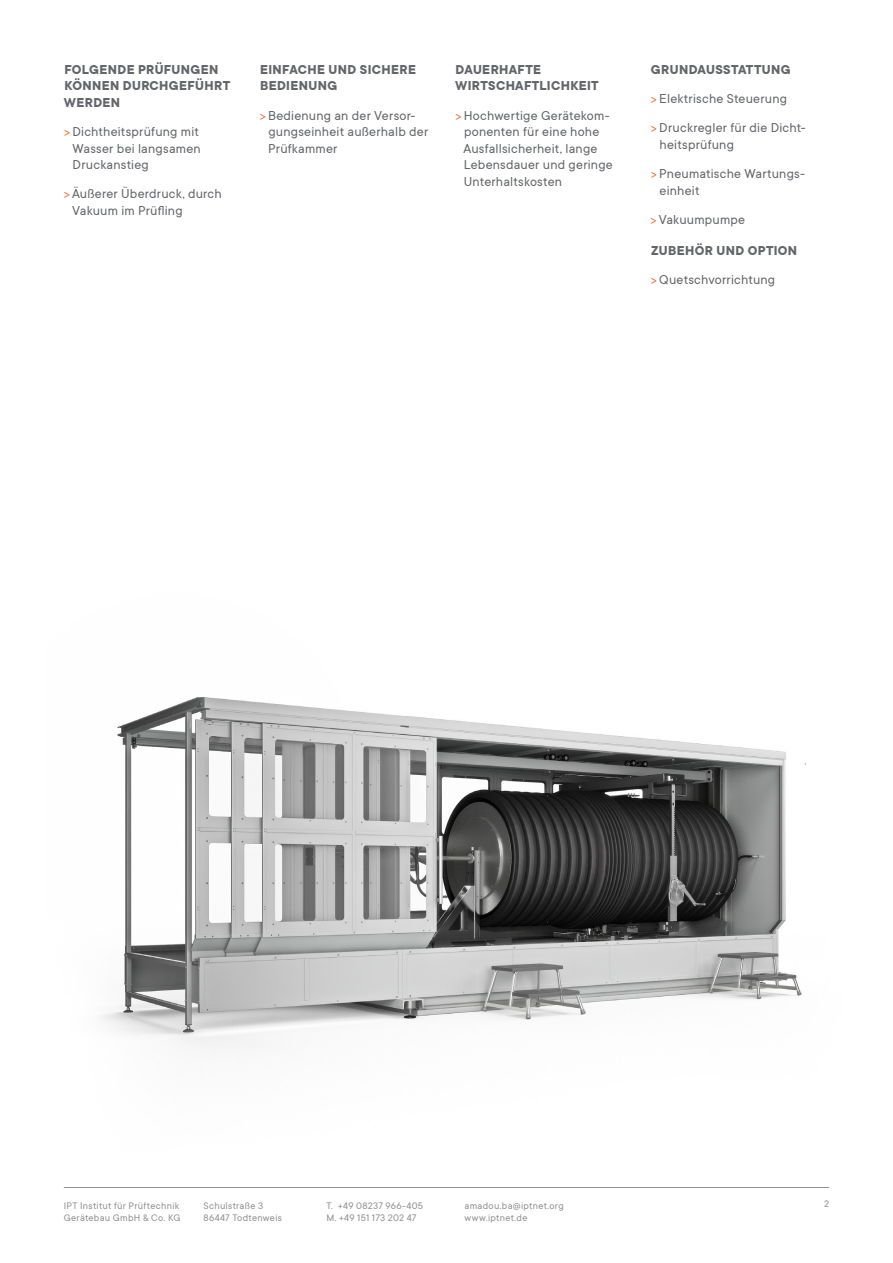
<style>
.page{position:relative;width:893px;height:1263px;background:#fff}
.page>*{position:absolute;margin:0;border:0;box-sizing:border-box;transform-origin:0 0}
.t1{font:14.25px/16.5px "TT Commons";letter-spacing:.015em;color:#63656a}
.IPT_9_5PT_Kleine-Hea{font:700 14.25px/16.5px "TT Commons";letter-spacing:.025em;color:#63656a}
.t2{font:10.5px/12.8px "TT Commons";letter-spacing:.025em;color:#909094}
.s1{color:#f26f39}
</style>
<div class="page">
<hr style="left:64px;top:1187px;width:765px;height:1px;background:#909094">
<img style="left:101px;top:697px;width:705px;height:356px">
<p class="IPT_9_5PT_Kleine-Hea" style="left:64px;top:61px;width:168px">FOLGENDE PRÜFUNGEN<br>KÖNNEN DURCHGEFÜHRT<br>WERDEN</p>
<p class="t1" style="left:72px;top:123px;width:130px;text-indent:-8px"><span class="s1">&gt;</span>Dichtheitsprüfung mit<br>Wasser bei langsamen<br>Druckanstieg</p>
<p class="t1" style="left:72px;top:185px;width:151px;text-indent:-9px"><span class="s1">&gt;</span> Äußerer Überdruck, durch<br>Vakuum im Prüfling</p>
<p class="IPT_9_5PT_Kleine-Hea" style="left:260px;top:61px;width:157px">EINFACHE UND SICHERE<br>BEDIENUNG</p>
<p class="t1" style="left:268px;top:106px;width:162px;text-indent:-9px"><span class="s1">&gt;</span> Bedienung an der Versor&shy;gungseinheit außerhalb der<br>Prüfkammer</p>
<p class="IPT_9_5PT_Kleine-Hea" style="left:455px;top:61px;width:145px">DAUERHAFTE<br>WIRTSCHAFTLICHKEIT</p>
<p class="t1" style="left:463px;top:106px;width:151px;text-indent:-8px"><span class="s1">&gt;</span>Hochwertige Gerätekom&shy;ponenten für eine hohe<br>Ausfallsicherheit, lange<br>Lebensdauer und geringe<br>Unterhaltskosten</p>
<p class="IPT_9_5PT_Kleine-Hea" style="left:651px;top:61px;width:141px">GRUNDAUSSTATTUNG</p>
<p class="t1" style="left:651px;top:90px;width:138px"><span class="s1">&gt;</span> Elektrische Steuerung</p>
<p class="t1" style="left:660px;top:119px;width:148px;text-indent:-9px"><span class="s1">&gt;</span>Druckregler für die Dicht&shy;heitsprüfung</p>
<p class="t1" style="left:660px;top:165px;width:147px;text-indent:-9px"><span class="s1">&gt;</span> Pneumatische Wartungs&shy;einheit</p>
<p class="t1" style="left:650px;top:211px;width:96px"><span class="s1">&gt;</span> Vakuumpumpe</p>
<p class="IPT_9_5PT_Kleine-Hea" style="left:651px;top:242px;width:148px">ZUBEHÖR UND OPTION</p>
<p class="t1" style="left:651px;top:271px;width:126px"><span class="s1">&gt;</span>Quetschvorrichtung</p>
<p class="t2" style="left:64px;top:1198px;width:117px">IPT Institut für Prüftechnik</p>
<p class="t2" style="left:824px;top:1197px;width:7px">2</p>
<p class="t2" style="left:64px;top:1211px;width:118px">Gerätebau GmbH &amp; Co. KG</p>
<p class="t2" style="left:204px;top:1198px;width:80px">Schulstraße 3<br>86447 Todtenweis</p>
<p class="t2" style="left:326px;top:1198px;width:98px">T. +49 08237 966-405<br>M. +49 151 173 202 47</p>
<p class="t2" style="left:465px;top:1198px;width:101px">amadou.ba@iptnet.org www.iptnet.de</p>
</div>
